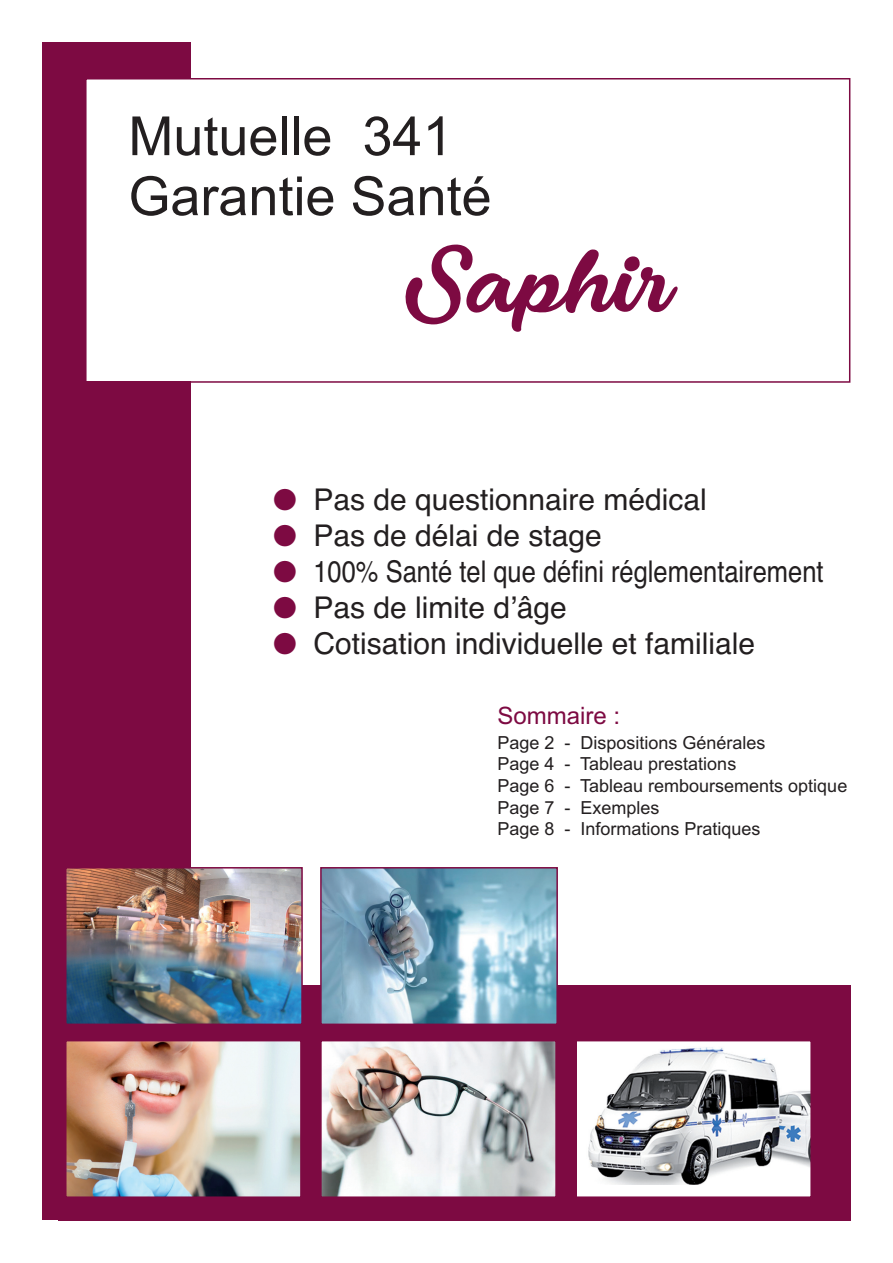
<style>
.page{position:relative;width:893px;height:1263px;background:#fff}
.page>*{position:absolute;margin:0;border:0;box-sizing:border-box;transform-origin:0 0}
.t1{font:81px "Fondy Script PERSONALUSEONLY";color:#7d0a42}
.t2{font:54px/60px "Arial";color:#231f20}
.t3{font:30px "Helvetica";color:#231f20}
.t4{font:30px "Helvetica";color:#231f20;scale:.85 1}
.t5{font:24px "Arial";color:#7d0a42}
.t6{font:18px/21.6px "Arial";color:#231f20}
.s1{color:#7d0a42}
</style>
<div class="page">
<div style="left:43px;top:43px;width:148px;height:1177px;background:#7d0a42"></div>
<div style="left:87px;top:80px;width:762px;height:301px;background:#fff"></div>
<div style="left:85px;top:78px;width:765px;height:305px;border:2px solid #7d0a42"></div>
<div style="left:58px;top:985px;width:792px;height:235px;background:#7d0a42"></div>
<img style="left:68px;top:870px;width:232px;height:152px">
<div style="left:65px;top:867px;width:238px;height:158px;border:2px solid #7d0a42"></div>
<img style="left:68px;top:1043px;width:231px;height:152px">
<div style="left:65px;top:1040px;width:237px;height:158px;border:2px solid #7d0a42"></div>
<img style="left:323px;top:870px;width:232px;height:152px">
<div style="left:320px;top:867px;width:238px;height:158px;border:2px solid #7d0a42"></div>
<img style="left:323px;top:1043px;width:231px;height:152px">
<div style="left:320px;top:1040px;width:237px;height:158px;border:2px solid #7d0a42"></div>
<div style="left:577px;top:1041px;width:233px;height:155px;background:#fff"></div>
<img style="left:588px;top:1047px;width:221px;height:138px">
<div style="left:575px;top:1040px;width:237px;height:158px;border:2px solid #7d0a42"></div>
<h2 class="t2" style="left:128px;top:111px;width:365px">Mutuelle 341<br>Garantie Santé</h2>
<h1 class="t1" style="left:405px;top:244px;width:269px">Saphir</h1>
<h3 class="t3" style="left:273px;top:488px;width:435px"><span class="s1">●</span> Pas de questionnaire médical</h3>
<h3 class="t3" style="left:273px;top:524px;width:330px"><span class="s1">●</span> Pas de délai de stage</h3>
<h3 class="t4" style="left:273px;top:560px;width:649px"><span class="s1">●</span> 100% Santé tel que défini réglementairement</h3>
<h3 class="t3" style="left:273px;top:596px;width:295px"><span class="s1">●</span> Pas de limite d’âge</h3>
<h3 class="t3" style="left:273px;top:632px;width:484px"><span class="s1">●</span> Cotisation individuelle et familiale</h3>
<h3 class="t5" style="left:497px;top:707px;width:124px">Sommaire :</h3>
<p class="t6" style="left:497px;top:733px;width:351px">Page 2 - Dispositions Générales<br>Page 4 - Tableau prestations<br>Page 6 - Tableau remboursements optique<br>Page 7 - Exemples<br>Page 8 - Informations Pratiques</p>
</div>
